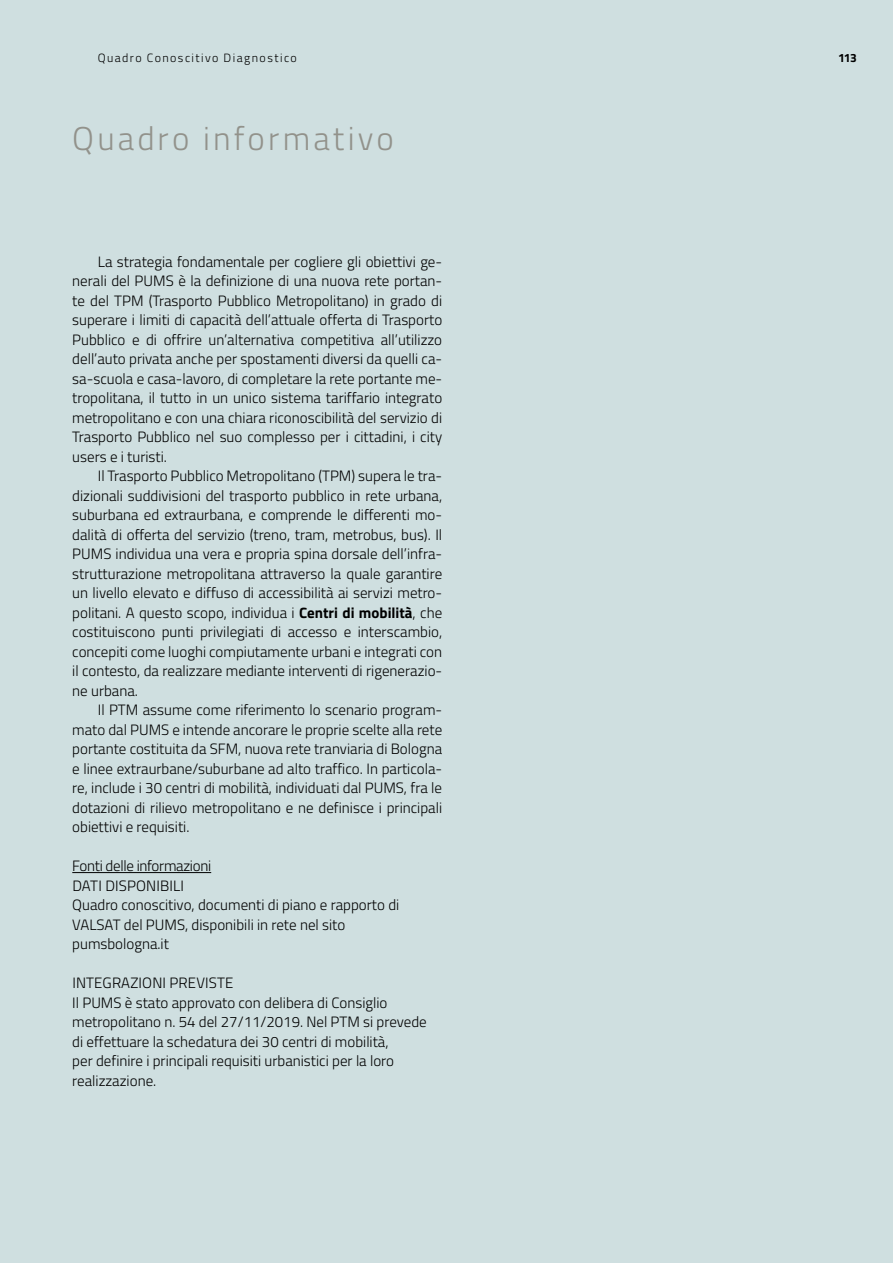
<style>
.page{position:relative;width:893px;height:1263px;background:#cfdfe0}
.page>*{position:absolute;margin:0;border:0;box-sizing:border-box;transform-origin:0 0}
.t1{font:300 33px "Titillium Web";letter-spacing:.095em;color:#92928b}
.t2{font:300 15px/19.5px "Titillium Web";color:#000;text-align:justify}
.t3{font:300 12px "Titillium Web";letter-spacing:.12em;color:#000}
.t4{font:700 12px "Titillium Web";color:#000}
.s1{font-weight:700}
</style>
<div class="page">
<hr style="left:72px;top:872px;width:139px;height:1px;background:#000">
<p class="t3" style="left:98px;top:49px;width:201px">Quadro Conoscitivo Diagnostico</p>
<p class="t4" style="left:838px;top:48px;width:20px">113</p>
<h1 class="t1" style="left:72px;top:114px;width:323px">Quadro informativo</h1>
<p class="t2" style="left:72px;top:251px;width:371px;text-indent:26px">La strategia fondamentale per cogliere gli obiettivi ge&shy;nerali del PUMS è la definizione di una nuova rete portan&shy;te del TPM (Trasporto Pubblico Metropolitano) in grado di superare i limiti di capacità dell’attuale offerta di Trasporto Pubblico e di offrire un’alternativa competitiva all’utilizzo dell’auto privata anche per spostamenti diversi da quelli ca&shy;sa-scuola e casa-lavoro, di completare la rete portante me&shy;tropolitana, il tutto in un unico sistema tariffario integrato metropolitano e con una chiara riconoscibilità del servizio di Trasporto Pubblico nel suo complesso per i cittadini, i city users e i turisti.</p>
<p class="t2" style="left:72px;top:465px;width:371px;text-indent:26px">Il Trasporto Pubblico Metropolitano (TPM) supera le tra&shy;dizionali suddivisioni del trasporto pubblico in rete urbana, suburbana ed extraurbana, e comprende le differenti mo&shy;dalità di offerta del servizio (treno, tram, metrobus, bus). Il PUMS individua una vera e propria spina dorsale dell’infra&shy;strutturazione metropolitana attraverso la quale garantire un livello elevato e diffuso di accessibilità ai servizi metro&shy;politani. A questo scopo, individua i <span class="s1">Centri di mobilità</span>, che costituiscono punti privilegiati di accesso e interscambio, concepiti come luoghi compiutamente urbani e integrati con il contesto, da realizzare mediante interventi di rigenerazio&shy;ne urbana.</p>
<p class="t2" style="left:72px;top:699px;width:371px;text-indent:26px">Il PTM assume come riferimento lo scenario program&shy;mato dal PUMS e intende ancorare le proprie scelte alla rete portante costituita da SFM, nuova rete tranviaria di Bologna e linee extraurbane/suburbane ad alto traffico. In particola&shy;re, include i 30 centri di mobilità, individuati dal PUMS, fra le dotazioni di rilievo metropolitano e ne definisce i principali obiettivi e requisiti.</p>
<p class="t2" style="left:72px;top:855px;width:328px;text-align:left">Fonti delle informazioni<br>DATI DISPONIBILI<br>Quadro conoscitivo, documenti di piano e rapporto di<br>VALSAT del PUMS, disponibili in rete nel sito pumsbologna.it</p>
<p class="t2" style="left:72px;top:972px;width:356px;text-align:left">INTEGRAZIONI PREVISTE<br>Il PUMS è stato approvato con delibera di Consiglio metropolitano n. 54 del 27/11/2019. Nel PTM si prevede di effettuare la schedatura dei 30 centri di mobilità,<br>per definire i principali requisiti urbanistici per la loro realizzazione.</p>
</div>
